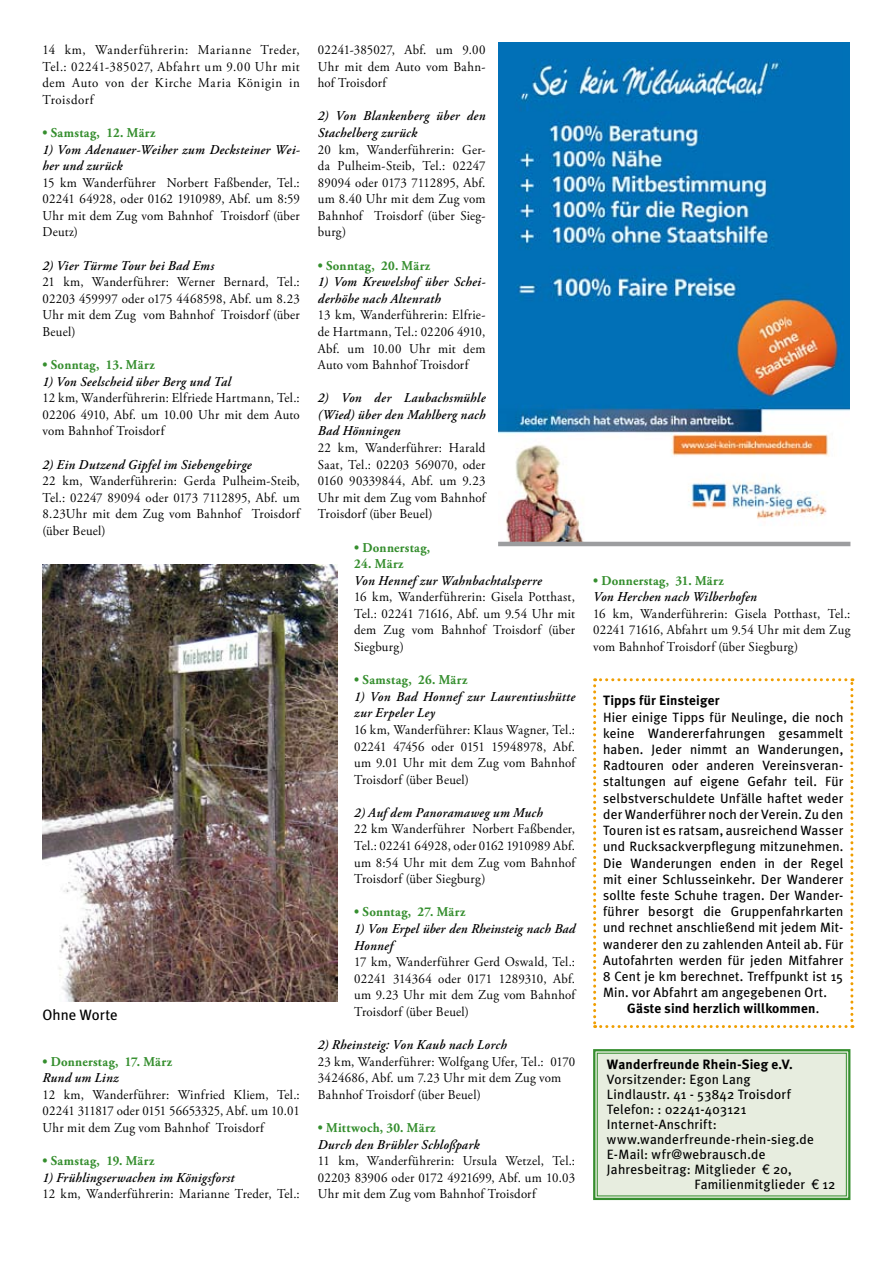
<style>
.page{position:relative;width:893px;height:1263px;background:#fff}
.page>*{position:absolute;margin:0;border:0;box-sizing:border-box;transform-origin:0 0}
.t1{font:15px "Meta Plus";letter-spacing:-.005em;color:#000}
.t2{font:13.5px/16.6px "Adobe Garamond Pro";letter-spacing:.02em;color:#000;text-align:justify;scale:.95 1}
.t3{font:13.5px "Meta Plus";letter-spacing:.015em;color:#000}
.t4{font:italic 600 13.5px/16.6px "Adobe Garamond Pro";letter-spacing:.025em;color:#000;scale:.95 1}
.t5{font:700 13.5px "Adobe Garamond Pro";letter-spacing:.025em;color:#358e2e;scale:.95 1}
.t6{font:700 13.5px "Meta Plus";letter-spacing:.01em;color:#000}
.s1{font-weight:400}
.s2{font-family:"Helvetica Neue"}
</style>
<div class="page">
<svg style="left:593px;top:1049px;width:258px;height:152px;background:#dde8d5"></svg>
<div style="left:597px;top:1053px;width:250px;height:143px;border:1px solid #358e2e"></div>
<img style="left:498px;top:43px;width:351px;height:498px">
<hr style="left:498px;top:542px;width:352px;height:4px;background:#9c9d9f">
<img style="left:43px;top:564px;width:294px;height:438px">
<svg style="left:593px;top:678px;width:260px;height:350px"></svg>
<p class="t2" style="left:43px;top:42px;width:272px">14 km, Wanderführerin: Marianne Treder, Tel.: 02241-385027, Abfahrt um 9.00 Uhr mit dem Auto von der Kirche Maria Königin in Troisdorf</p>
<p class="t5" style="left:43px;top:125px;width:120px">• Samstag, 12. März</p>
<p class="t4" style="left:43px;top:141px;width:272px">1) Vom Adenauer-Weiher zum Decksteiner Wei&shy;her und zurück</p>
<p class="t2" style="left:43px;top:175px;width:272px">15 km Wanderführer Norbert Faßbender, Tel.:<br>02241 64928, oder 0162 1910989, Abf. um 8:59<br>Uhr mit dem Zug vom Bahnhof Troisdorf (über Deutz)</p>
<p class="t4" style="left:43px;top:258px;width:182px">2) Vier Türme Tour bei Bad Ems</p>
<p class="t2" style="left:43px;top:274px;width:272px">21 km, Wanderführer: Werner Bernard, Tel.:<br>02203 459997 oder o175 4468598, Abf. um 8.23<br>Uhr mit dem Zug vom Bahnhof Troisdorf (über Beuel)</p>
<p class="t5" style="left:43px;top:357px;width:120px">• Sonntag, 13. März</p>
<p class="t4" style="left:43px;top:374px;width:200px">1) Von Seelscheid über Berg und Tal</p>
<p class="t2" style="left:43px;top:390px;width:272px">12 km, Wanderführerin: Elfriede Hartmann, Tel.:<br>02206 4910, Abf. um 10.00 Uhr mit dem Auto vom Bahnhof Troisdorf</p>
<p class="t4" style="left:43px;top:457px;width:221px">2) Ein Dutzend Gipfel im Siebengebirge</p>
<p class="t2" style="left:43px;top:473px;width:272px">22 km, Wanderführerin: Gerda Pulheim-Steib, Tel.: 02247 89094 oder 0173 7112895, Abf. um 8.23Uhr mit dem Zug vom Bahnhof Troisdorf (über Beuel)</p>
<p class="t1" style="left:43px;top:1006px;width:77px">Ohne Worte</p>
<p class="t5" style="left:43px;top:1053px;width:138px">• Donnerstag, 17. März</p>
<p class="t4" style="left:43px;top:1070px;width:82px">Rund um Linz</p>
<p class="t2" style="left:43px;top:1087px;width:272px">12 km, Wanderführer: Winfried Kliem, Tel.:<br>02241 311817 oder 0151 56653325, Abf. um 10.01<br>Uhr mit dem Zug vom Bahnhof Troisdorf</p>
<p class="t5" style="left:43px;top:1153px;width:119px">• Samstag, 19. März</p>
<p class="t4" style="left:43px;top:1170px;width:204px">1) Frühlingserwachen im Königsforst</p>
<p class="t2" style="left:43px;top:1186px;width:272px">12 km, Wanderführerin: Marianne Treder, Tel.:</p>
<p class="t2" style="left:318px;top:42px;width:178px">02241-385027, Abf. um 9.00<br>Uhr mit dem Auto vom Bahn&shy;hof Troisdorf</p>
<p class="t4" style="left:318px;top:108px;width:178px">2) Von Blankenberg über den<br>Stachelberg zurück</p>
<p class="t2" style="left:318px;top:141px;width:178px">20 km, Wanderführerin: Ger&shy;da Pulheim-Steib, Tel.: 02247<br>89094 oder 0173 7112895, Abf. um 8.40 Uhr mit dem Zug vom Bahnhof Troisdorf (über Sieg&shy;burg)</p>
<p class="t5" style="left:318px;top:257px;width:120px">• Sonntag, 20. März</p>
<p class="t4" style="left:318px;top:274px;width:178px">1) Vom Krewelshof über Schei&shy;derhöhe nach Altenrath</p>
<p class="t2" style="left:318px;top:307px;width:178px">13 km, Wanderführerin: Elfrie&shy;de Hartmann, Tel.: 02206 4910, Abf. um 10.00 Uhr mit dem Auto vom Bahnhof Troisdorf</p>
<p class="t4" style="left:318px;top:390px;width:178px;text-align:justify">2) Von der Laubachsmühle (Wied) über den Mahlberg nach Bad Hönningen</p>
<p class="t2" style="left:318px;top:440px;width:178px">22 km, Wanderführer: Harald Saat, Tel.: 02203 569070, oder 0160 90339844, Abf. um 9.23<br>Uhr mit dem Zug vom Bahnhof Troisdorf (über Beuel)</p>
<p class="t5" style="left:354px;top:539px;width:82px">• Donnerstag,</p>
<p class="t5" style="left:354px;top:556px;width:53px">24. März</p>
<p class="t4" style="left:354px;top:573px;width:199px">Von Hennef zur Wahnbachtalsperre</p>
<p class="t2" style="left:354px;top:589px;width:234px">16 km, Wanderführerin: Gisela Potthast, Tel.: 02241 71616, Abf. um 9.54 Uhr mit dem Zug vom Bahnhof Troisdorf (über Siegburg)</p>
<p class="t5" style="left:354px;top:672px;width:121px">• Samstag, 26. März</p>
<p class="t4" style="left:354px;top:689px;width:234px">1) Von Bad Honnef zur Laurentiushütte zur Erpeler Ley</p>
<p class="t2" style="left:354px;top:722px;width:234px">16 km, Wanderführer: Klaus Wagner, Tel.:<br>02241 47456 oder 0151 15948978, Abf. um 9.01 Uhr mit dem Zug vom Bahnhof Troisdorf (über Beuel)</p>
<p class="t4" style="left:354px;top:805px;width:200px">2) Auf dem Panoramaweg um Much</p>
<p class="t2" style="left:354px;top:821px;width:234px">22 km Wanderführer Norbert Faßbender, Tel.: 02241 64928, oder 0162 1910989 Abf. um 8:54 Uhr mit dem Zug vom Bahnhof Troisdorf (über Siegburg)</p>
<p class="t5" style="left:354px;top:904px;width:118px">• Sonntag, 27. März</p>
<p class="t4" style="left:354px;top:921px;width:234px">1) Von Erpel über den Rheinsteig nach Bad<br>Honnef</p>
<p class="t2" style="left:354px;top:954px;width:234px">17 km, Wanderführer Gerd Oswald, Tel.:<br>02241 314364 oder 0171 1289310, Abf. um 9.23 Uhr mit dem Zug vom Bahnhof Troisdorf (über Beuel)</p>
<p class="t4" style="left:318px;top:1037px;width:200px">2) Rheinsteig: Von Kaub nach Lorch</p>
<p class="t2" style="left:318px;top:1053px;width:272px;text-align:left">23 km, Wanderführer: Wolfgang Ufer, Tel.: 0170<br>3424686, Abf. um 7.23 Uhr mit dem Zug vom<br>Bahnhof Troisdorf (über Beuel)</p>
<p class="t5" style="left:318px;top:1120px;width:125px">• Mittwoch, 30. März</p>
<p class="t4" style="left:318px;top:1136px;width:172px">Durch den Brühler Schloßpark</p>
<p class="t2" style="left:318px;top:1153px;width:272px">11 km, Wanderführerin: Ursula Wetzel, Tel.:<br>02203 83906 oder 0172 4921699, Abf. um 10.03<br>Uhr mit dem Zug vom Bahnhof Troisdorf</p>
<p class="t5" style="left:593px;top:573px;width:139px">• Donnerstag, 31. März</p>
<p class="t4" style="left:593px;top:589px;width:174px">Von Herchen nach Wilberhofen</p>
<p class="t2" style="left:593px;top:606px;width:272px">16 km, Wanderführerin: Gisela Potthast, Tel.:<br>02241 71616, Abfahrt um 9.54 Uhr mit dem Zug vom Bahnhof Troisdorf (über Siegburg)</p>
<p class="t6" style="left:603px;top:693px;width:118px">Tipps für Einsteiger</p>
<p class="t3" style="left:603px;top:709px;width:242px">Hier einige Tipps für Neulinge, die noch</p>
<p class="t3" style="left:603px;top:725px;width:242px">keine Wandererfahrungen gesammelt</p>
<p class="t3" style="left:603px;top:741px;width:242px">haben. Jeder nimmt an Wanderungen,</p>
<p class="t3" style="left:603px;top:758px;width:242px">Radtouren oder anderen Vereinsveran-</p>
<p class="t3" style="left:603px;top:774px;width:242px">staltungen auf eigene Gefahr teil. Für</p>
<p class="t3" style="left:603px;top:790px;width:242px">selbstverschuldete Unfälle haftet weder</p>
<p class="t3" style="left:603px;top:806px;width:242px">der Wanderführer noch der Verein. Zu den</p>
<p class="t3" style="left:603px;top:822px;width:242px">Touren ist es ratsam, ausreichend Wasser</p>
<p class="t3" style="left:603px;top:839px;width:242px">und Rucksackverpflegung mitzunehmen.</p>
<p class="t3" style="left:603px;top:855px;width:242px">Die Wanderungen enden in der Regel</p>
<p class="t3" style="left:603px;top:871px;width:242px">mit einer Schlusseinkehr. Der Wanderer</p>
<p class="t3" style="left:603px;top:887px;width:242px">sollte feste Schuhe tragen. Der Wander-</p>
<p class="t3" style="left:603px;top:903px;width:242px">führer besorgt die Gruppenfahrkarten</p>
<p class="t3" style="left:603px;top:920px;width:242px">und rechnet anschließend mit jedem Mit-</p>
<p class="t3" style="left:603px;top:936px;width:242px">wanderer den zu zahlenden Anteil ab. Für</p>
<p class="t3" style="left:603px;top:952px;width:242px">Autofahrten werden für jeden Mitfahrer</p>
<p class="t3" style="left:603px;top:968px;width:242px">8 Cent je km berechnet. Treffpunkt ist 15</p>
<p class="t3" style="left:603px;top:984px;width:226px">Min. vor Abfahrt am angegebenen Ort.</p>
<p class="t6" style="left:627px;top:1001px;width:194px">Gäste sind herzlich willkommen<span class="s1">.</span></p>
<p class="t6" style="left:607px;top:1056px;width:187px">Wanderfreunde Rhein-Sieg e.V.</p>
<p class="t3" style="left:607px;top:1071px;width:145px">Vorsitzender: Egon Lang</p>
<p class="t3" style="left:607px;top:1086px;width:185px">Lindlaustr. 41 - 53842 Troisdorf</p>
<p class="t3" style="left:607px;top:1101px;width:141px">Telefon: : 02241-403121</p>
<p class="t3" style="left:607px;top:1116px;width:111px">Internet-Anschrift:</p>
<p class="t3" style="left:607px;top:1131px;width:209px">www.wanderfreunde-rhein-sieg.de</p>
<p class="t3" style="left:607px;top:1146px;width:160px">E-Mail: wfr@webrausch.de</p>
<p class="t3" style="left:607px;top:1161px;width:186px">Jahresbeitrag: Mitglieder <span class="s2">€</span> 20,</p>
<p class="t3" style="left:694px;top:1176px;width:143px">Familienmitglieder <span class="s2">€</span> 12</p>
</div>
